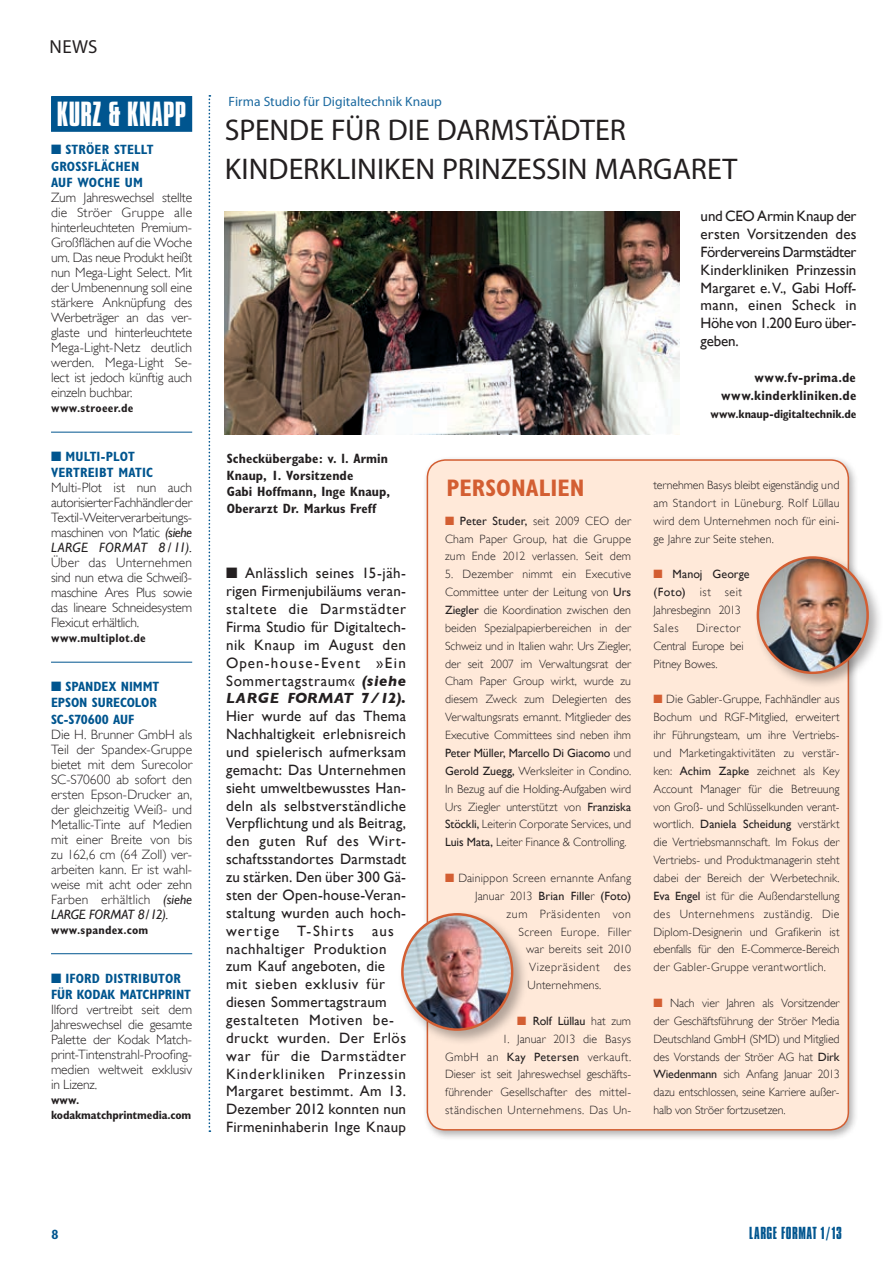
<style>
.page{position:relative;width:893px;height:1263px;background:#fff}
.page>*{position:absolute;margin:0;border:0;box-sizing:border-box;transform-origin:0 0}
.t1{font:30px/39px "Myriad Pro";color:#231f20}
.t2{font:30px "Compacta BT";letter-spacing:.01em;color:#fff}
.t3{font:700 condensed 24px "Gill Sans";letter-spacing:.005em;color:#d35e32}
.t4{font:18.9px "Myriad Pro";color:#231f20}
.t5{font:15px/17.9px "Gill Sans";letter-spacing:.025em;color:#231f20;text-align:justify}
.t6{font:15px "Compacta BT";letter-spacing:.03em;color:#00558f}
.t7{font:300 13.5px/15px "Gill Sans";letter-spacing:-.01em;color:#231f20;text-align:justify}
.t8{font:700 condensed 13.5px/16.5px "Gill Sans";letter-spacing:.005em;color:#00558f}
.t9{font:700 condensed 13.5px/16.5px "Gill Sans";letter-spacing:.01em;color:#231f20;text-align:right}
.t10{font:13.5px "Myriad Pro";letter-spacing:.005em;color:#1c6aa0}
.t11{font:300 12px/17.9px "Gill Sans";letter-spacing:.015em;color:#231f20;text-align:justify}
.t12{font:700 condensed 12px/15px "Gill Sans";letter-spacing:.02em;color:#231f20}
.t13{font:12px "Gill Sans";letter-spacing:.005em;color:#231f20}
.t14{font:300 12px/17.9px "Gill Sans";letter-spacing:-.015em;color:#231f20}
.t15{font:300 12px "Gill Sans";letter-spacing:.035em;color:#231f20}
.t16{font:300 12px "Gill Sans";letter-spacing:.05em;color:#231f20}
.t17{font:300 12px "Gill Sans";letter-spacing:.055em;color:#231f20}
.s1{font-weight:400;font-style:italic}
.s2{color:#d35e32}
.s3{font-weight:400}
.s4{font-weight:300}
.s5{font-weight:700;font-style:italic}
</style>
<div class="page">
<div style="left:52px;top:97px;width:139px;height:34px;background:#00558f"></div>
<div style="left:51px;top:96px;width:141px;height:36px;border:2px solid #00558f"></div>
<hr style="left:51px;top:432px;width:141px;height:1px;background:#00558f">
<hr style="left:51px;top:662px;width:141px;height:1px;background:#00558f">
<hr style="left:51px;top:953px;width:141px;height:1px;background:#00558f">
<div style="left:423px;top:455px;width:436px;height:686px;background:#231f20;opacity:.35"></div>
<div style="left:427px;top:460px;width:421px;height:670px;background:#ffe9d9;border-radius:18px"></div>
<div style="left:754px;top:553px;width:130px;height:136px;background:#231f20;opacity:.35"></div>
<img style="left:758px;top:557px;width:110px;height:116px">
<div style="left:757px;top:556px;width:112px;height:118px;border:2px solid #d35e32;border-radius:50%"></div>
<div style="left:398px;top:910px;width:130px;height:136px;background:#231f20;opacity:.35"></div>
<img style="left:402px;top:914px;width:110px;height:115px">
<div style="left:401px;top:913px;width:112px;height:118px;border:2px solid #d35e32;border-radius:50%"></div>
<svg style="left:209px;top:95px;width:1px;height:1037px"></svg>
<img style="left:225px;top:212px;width:454px;height:222px">
<h3 class="t4" style="left:50px;top:35px;width:49px">NEWS</h3>
<h1 class="t2" style="left:57px;top:97px;width:131px">KURZ &amp; KNAPP</h1>
<p class="t8" style="left:51px;top:141px;width:104px">■ Ströer stellt<br>GroSSflächen auf Woche um</p>
<p class="t7" style="left:51px;top:190px;width:143px">Zum Jahreswechsel stellte die Ströer Gruppe alle hinterleuchteten Premium-Großflächen auf die Woche um. Das neue Produkt heißt nun Mega-Light Select. Mit der Umbenennung soll eine stärkere Anknüpfung des Werbeträger an das ver&shy;glaste und hinterleuchtete Mega-Light-Netz deutlich werden. Mega-Light Se&shy;lect ist jedoch künftig auch einzeln buchbar.</p>
<p class="t12" style="left:51px;top:401px;width:84px">www.stroeer.de</p>
<p class="t8" style="left:51px;top:448px;width:104px">■ Multi-Plot vertreibt Matic</p>
<p class="t7" style="left:51px;top:480px;width:143px">Multi-Plot ist nun auch autorisierter Fachhändler der Textil-Weiterverarbeitungs&shy;maschinen von Matic <span class="s1">(siehe LARGE FORMAT 8 / 11).</span></p>
<p class="t7" style="left:51px;top:555px;width:143px">Über das Unternehmen sind nun etwa die Schweiß&shy;maschine Ares Plus sowie das lineare Schneidesystem Flexicut erhältlich.</p>
<p class="t12" style="left:51px;top:631px;width:96px">www.multiplot.de</p>
<p class="t8" style="left:51px;top:678px;width:110px">■ Spandex nimmt<br>Epson Surecolor<br>SC-S70600 auf</p>
<p class="t7" style="left:51px;top:727px;width:143px">Die H. Brunner GmbH als Teil der Spandex-Gruppe bietet mit dem Surecolor SC-S70600 ab sofort den ersten Epson-Drucker an, der gleichzeitig Weiß- und Metallic-Tinte auf Medien mit einer Breite von bis zu 162,6 cm (64 Zoll) ver&shy;arbeiten kann. Er ist wahl&shy;weise mit acht oder zehn Farben erhältlich <span class="s1">(siehe LARGE FORMAT 8/12).</span></p>
<p class="t12" style="left:51px;top:922px;width:99px">www.spandex.com</p>
<p class="t8" style="left:51px;top:970px;width:141px">■ Iford Distributor für Kodak Matchprint</p>
<p class="t7" style="left:51px;top:1002px;width:143px">Ilford vertreibt seit dem Jahreswechsel die gesamte Palette der Kodak Match&shy;print-Tintenstrahl-Proofing&shy;medien weltweit exklusiv in Lizenz.</p>
<p class="t12" style="left:51px;top:1092px;width:142px">www. kodakmatchprintmedia.com</p>
<p class="t10" style="left:229px;top:93px;width:215px">FIRMA STUDIO FÜR DIGITALTECHNIK KNAUP</p>
<h1 class="t1" style="left:225px;top:110px;width:514px">SPENDE FÜR DIE DARMSTÄDTER<br>KINDERKLINIKEN PRINZESSIN MARGARET</h1>
<p class="t5" style="left:701px;top:207px;width:157px">und CEO Armin Knaup der ersten Vorsitzenden des Fördervereins Darmstädter Kinderkliniken Prinzessin Margaret e.V., Gabi Hoff&shy;mann, einen Scheck in Höhe von 1.200 Euro über&shy;geben.</p>
<p class="t9" style="left:721px;top:368px;width:137px;line-height:17.9px">www.fv-prima.de www.kinderkliniken.de</p>
<p class="t12" style="left:710px;top:406px;width:148px">www.knaup-digitaltechnik.de</p>
<p class="t9" style="left:227px;top:451px;width:165px;text-align:left">Scheckübergabe: v. l. Armin<br>Knaup, 1. Vorsitzende<br>Gabi Hoffmann, Inge Knaup,<br>Oberarzt Dr. Markus Freff</p>
<h2 class="t3" style="left:447px;top:473px;width:140px">Personalien</h2>
<p class="t11" style="left:653px;top:476px;width:188px">ternehmen Basys bleibt eigenständig und am Standort in Lüneburg. Rolf Lüllau wird dem Unternehmen noch für eini&shy;ge Jahre zur Seite stehen.</p>
<p class="t11" style="left:653px;top:565px;width:98px;text-align:left"><span class="s2">■</span> <span class="s3">Manoj George (Foto)</span> ist seit<br>Jahresbeginn 2013<br>Sales</p>
<p class="t11" style="left:445px;top:512px;width:188px"><span class="s2">■</span> <span class="s3">Peter Studer,</span> seit 2009 CEO der Cham Paper Group, hat die Gruppe zum Ende 2012 verlassen. Seit dem</p>
<p class="t11" style="left:445px;top:565px;width:188px">5. Dezember nimmt ein Executive Committee unter der Leitung von <span class="s3">Urs Ziegler</span> die Koordination zwischen den beiden Spezialpapierbereichen in der Schweiz und in Italien wahr. Urs Ziegler, der seit 2007 im Verwaltungsrat der Cham Paper Group wirkt, wurde zu diesem Zweck zum Delegierten des Verwaltungsrats ernannt. Mitglieder des Executive Committees sind neben ihm <span class="s3">Peter Müller, Marcello Di Giacomo</span> und <span class="s3">Gerold Zuegg,</span> Werksleiter in Condino.<br>In Bezug auf die Holding-Aufgaben wird Urs Ziegler unterstützt von <span class="s3">Franziska Stöckli,</span> Leiterin Corporate Services, und <span class="s3">Luis Mata,</span> Leiter Finance &amp; Controlling.</p>
<p class="t11" style="left:445px;top:869px;width:188px"><span class="s2">■</span> Dainippon Screen ernannte Anfang</p>
<p class="t13" style="left:475px;top:889px;width:157px"><span class="s4">Januar 2013</span> Brian Fille<span class="s4">r</span> (Foto)</p>
<p class="t16" style="left:507px;top:907px;width:126px">zum Präsidenten von</p>
<p class="t15" style="left:519px;top:925px;width:114px">Screen Europe. Filler</p>
<p class="t11" style="left:526px;top:940px;width:107px">war bereits seit 2010</p>
<p class="t17" style="left:529px;top:960px;width:104px">Vizepräsident des</p>
<p class="t11" style="left:528px;top:976px;width:75px">Unternehmens.</p>
<p class="t13" style="left:517px;top:1014px;width:116px"><span class="s2">■</span> Rolf Lüllau <span class="s4">hat zum</span></p>
<p class="t11" style="left:445px;top:1030px;width:188px;text-indent:57px">1. Januar 2013 die Basys GmbH an <span class="s3">Kay Petersen</span> verkauft.<br>Dieser ist seit Jahreswechsel geschäfts&shy;führender Gesellschafter des mittel&shy;ständischen Unternehmens. Das Un-</p>
<p class="t5" style="left:226px;top:564px;width:182px">■ Anlässlich seines 15-jäh&shy;rigen Firmenjubiläums veran&shy;staltete die Darmstädter Firma Studio für Digitaltech&shy;nik Knaup im August den Open-house-Event »Ein Sommertagstraum« <span class="s5">(siehe LARGE FORMAT 7/12).</span></p>
<p class="t5" style="left:226px;top:707px;width:182px;text-align:left">Hier wurde auf das Thema<br>Nachhaltigkeit erlebnisreich und spielerisch aufmerksam gemacht: Das Unternehmen sieht umweltbewusstes Han&shy;deln als selbstverständliche<br>Verpflichtung und als Beitrag, den guten Ruf des Wirt&shy;schaftsstandortes Darmstadt zu stärken. Den über 300 Gä&shy;sten der Open-house-Veran&shy;staltung wurden auch hoch&shy;wertige T-Shirts aus nachhaltiger Produktion zum Kauf angeboten, die mit sieben exklusiv für diesen Sommertagstraum gestalteten Motiven be&shy;druckt wurden. Der Erlös war für die Darmstädter<br>Kinderkliniken Prinzessin<br>Margaret bestimmt. Am 13.<br>Dezember 2012 konnten nun<br>Firmeninhaberin Inge Knaup</p>
<p class="t14" style="left:653px;top:619px;width:92px;text-indent:43px">Director<br>Central Europe bei<br>Pitney Bowes.</p>
<p class="t11" style="left:653px;top:690px;width:188px"><span class="s2">■</span> Die Gabler-Gruppe, Fachhändler aus Bochum und RGF-Mitglied, erweitert ihr Führungsteam, um ihre Vertriebs&shy;und Marketingaktivitäten zu verstär&shy;ken: <span class="s3">Achim Zapke</span> zeichnet als Key Account Manager für die Betreuung von Groß- und Schlüsselkunden verant&shy;wortlich. <span class="s3">Daniela Scheidung</span> verstärkt die Vertriebsmannschaft. Im Fokus der Vertriebs- und Produktmanagerin steht dabei der Bereich der Werbetechnik.<br><span class="s3">Eva Engel</span> ist für die Außendarstellung des Unternehmens zuständig. Die Diplom-Designerin und Grafikerin ist ebenfalls für den E-Commerce-Bereich der Gabler-Gruppe verantwortlich.</p>
<p class="t11" style="left:653px;top:994px;width:188px"><span class="s2">■</span> Nach vier Jahren als Vorsitzender der Geschäftsführung der Ströer Media Deutschland GmbH (SMD) und Mitglied des Vorstands der Ströer AG hat <span class="s3">Dirk Wiedenmann</span> sich Anfang Januar 2013 dazu entschlossen, seine Karriere außer&shy;halb von Ströer fortzusetzen.</p>
<p class="t8" style="left:52px;top:1226px;width:9px">8</p>
<p class="t6" style="left:749px;top:1224px;width:94px">LARGE FORMAT 1/13</p>
</div>
